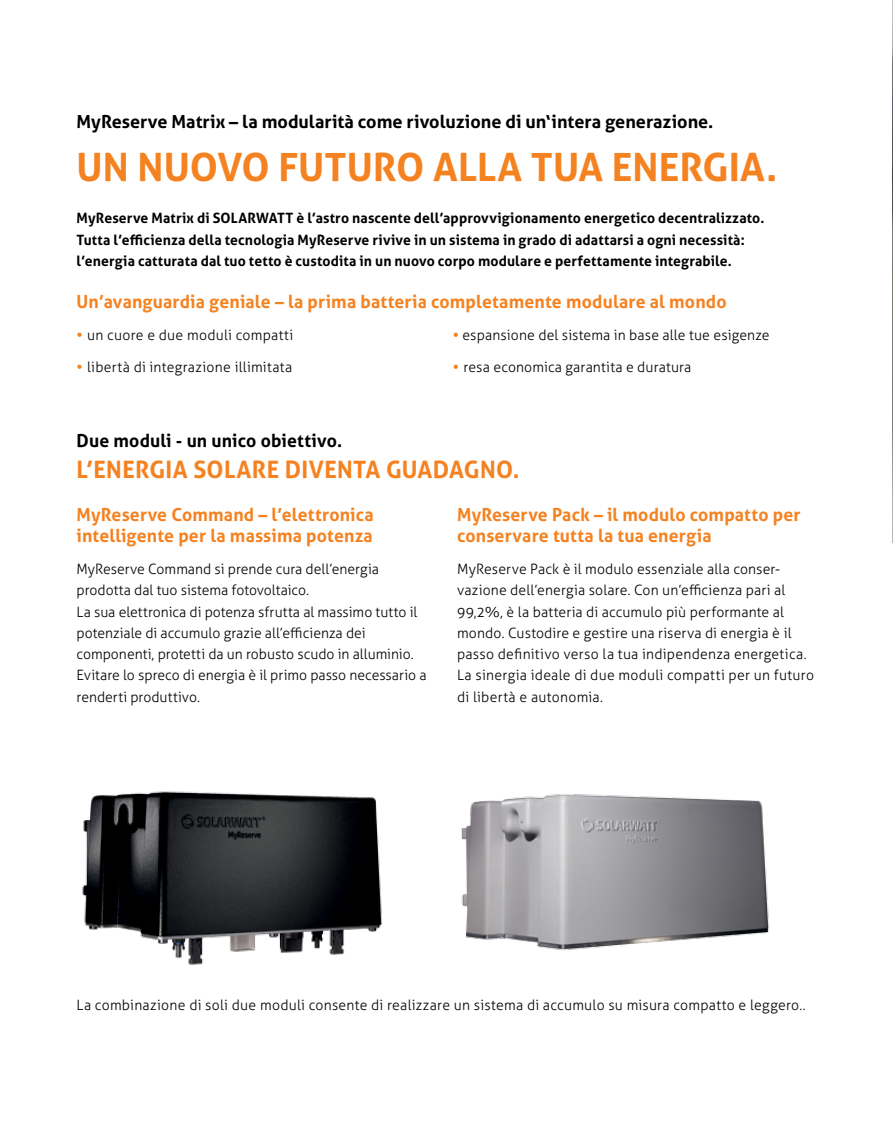
<style>
.page{position:relative;width:893px;height:1127px;background:#fff}
.page>*{position:absolute;margin:0;border:0;box-sizing:border-box;transform-origin:0 0}
.t1{font:700 39px "Aller";color:#f58220}
.t2{font:700 24px "Aller";letter-spacing:.015em;color:#f58220}
.t3{font:700 18px/21.3px "Aller";letter-spacing:.01em;color:#f58220}
.t4{font:700 18px "Aller";color:#000}
.t5{font:300 14.25px/21.3px "Aller";letter-spacing:.01em;color:#000}
.t6{font:700 14.25px/21.3px "Aller";letter-spacing:.01em;color:#000}
.s1{font-weight:700;color:#f58220}
</style>
<div class="page">
<img style="left:892px;top:0;width:1px;height:542px">
<img style="left:82px;top:791px;width:301px;height:174px">
<img style="left:461px;top:794px;width:309px;height:157px">
<p class="t4" style="left:77px;top:110px;width:638px">MyReserve Matrix – la modularità come rivoluzione di un‘intera generazione.</p>
<h1 class="t1" style="left:77px;top:143px;width:702px">UN NUOVO FUTURO ALLA TUA ENERGIA.</h1>
<p class="t6" style="left:77px;top:207px;width:689px">MyReserve Matrix di SOLARWATT è l’astro nascente dell’approvvigionamento energetico decentralizzato.<br>Tutta l’efficienza della tecnologia MyReserve rivive in un sistema in grado di adattarsi a ogni necessità: l’energia catturata dal tuo tetto è custodita in un nuovo corpo modulare e perfettamente integrabile.</p>
<p class="t3" style="left:77px;top:291px;width:652px">Un’avanguardia geniale – la prima batteria completamente modulare al mondo</p>
<p class="t5" style="left:77px;top:324px;width:218px"><span class="s1">•</span> un cuore e due moduli compatti</p>
<p class="t5" style="left:77px;top:356px;width:217px"><span class="s1">•</span> libertà di integrazione illimitata</p>
<p class="t5" style="left:453px;top:324px;width:318px"><span class="s1">•</span> espansione del sistema in base alle tue esigenze</p>
<p class="t5" style="left:453px;top:356px;width:240px"><span class="s1">•</span> resa economica garantita e duratura</p>
<p class="t4" style="left:77px;top:429px;width:267px">Due moduli - un unico obiettivo.</p>
<h2 class="t2" style="left:77px;top:455px;width:445px">L’ENERGIA SOLARE DIVENTA GUADAGNO.</h2>
<p class="t3" style="left:77px;top:504px;width:298px">MyReserve Command – l’elettronica intelligente per la massima potenza</p>
<p class="t5" style="left:77px;top:558px;width:352px">MyReserve Command si prende cura dell’energia prodotta dal tuo sistema fotovoltaico.<br>La sua elettronica di potenza sfrutta al massimo tutto il potenziale di accumulo grazie all’efficienza dei componenti, protetti da un robusto scudo in alluminio.<br>Evitare lo spreco di energia è il primo passo necessario a renderti produttivo.</p>
<p class="t3" style="left:457px;top:504px;width:345px">MyReserve Pack – il modulo compatto per conservare tutta la tua energia</p>
<p class="t5" style="left:457px;top:558px;width:358px">MyReserve Pack è il modulo essenziale alla conser&shy;vazione dell’energia solare. Con un’efficienza pari al 99,2%, è la batteria di accumulo più performante al mondo. Custodire e gestire una riserva di energia è il passo definitivo verso la tua indipendenza energetica.<br>La sinergia ideale di due moduli compatti per un futuro di libertà e autonomia.</p>
<p class="t5" style="left:77px;top:994px;width:731px">La combinazione di soli due moduli consente di realizzare un sistema di accumulo su misura compatto e leggero..</p>
</div>
